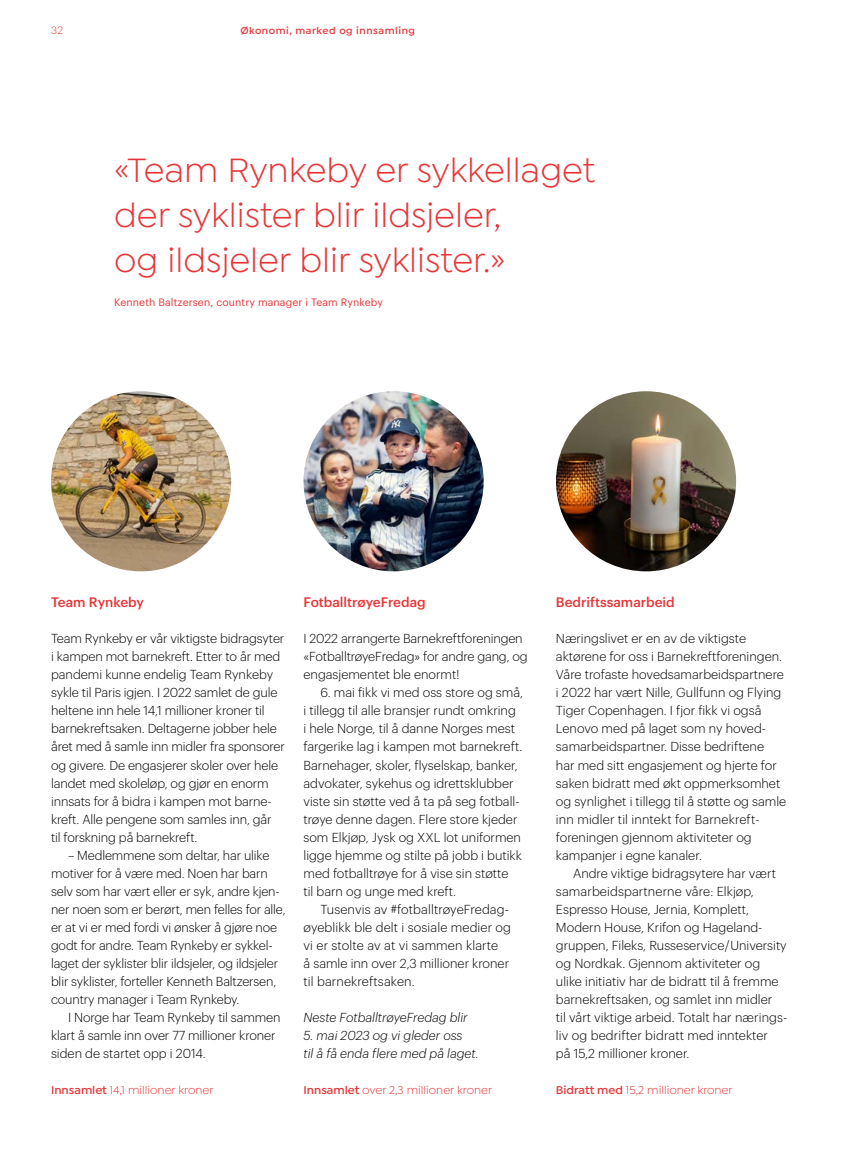
<style>
.page{position:relative;width:851px;height:1170px;background:#fff}
.page>*{position:absolute;margin:0;border:0;box-sizing:border-box;transform-origin:0 0}
.t1{font:36px/45px "Isidora Sans";color:#e73638}
.Tittel_H2{font:500 13.5px "Graphik";color:#e73638}
.Tekst___Innrykk{font:300 12.75px/18px "Graphik";color:#000}
.Tekst{font:300 12.75px/18px "Graphik";letter-spacing:-.01em;color:#000}
.Tekst-2{font:italic 300 12.75px/18px "Graphik";color:#000}
.Tekst-3{font:12px "Isidora Sans";color:#e73638}
.t2{font:10.5px "Graphik";letter-spacing:.01em;color:#e73638}
.t3{font:600 10.5px "Isidora Sans";letter-spacing:.05em;color:#e73638}
.t4{font:300 10.5px "Graphik";color:#e73638}
.s1{font-weight:600}
</style>
<div class="page">
<img style="left:51px;top:391px;width:180px;height:180px;border-radius:90px">
<img style="left:303px;top:391px;width:180px;height:180px;border-radius:90px">
<img style="left:556px;top:391px;width:180px;height:180px;border-radius:90px">
<p class="t4" style="left:51px;top:23px;width:14px">32</p>
<p class="t3" style="left:240px;top:24px;width:176px">Økonomi, marked og innsamling</p>
<h1 class="t1" style="left:114px;top:147px;width:482px">«Team Rynkeby er sykkellaget der syklister blir ildsjeler,<br>og ildsjeler blir syklister.»</h1>
<p class="t2" style="left:114px;top:294px;width:270px">Kenneth Baltzersen, country manager i Team Rynkeby</p>
<h2 class="Tittel_H2" style="left:556px;top:592px;width:120px">Bedriftssamarbeid</h2>
<p class="Tekst" style="left:556px;top:628px;width:232px">Næringslivet er en av de viktigste aktørene for oss i Barnekreftforeningen.<br>Våre trofaste hovedsamarbeidspartnere i 2022 har vært Nille, Gullfunn og Flying Tiger Copenhagen. I fjor fikk vi også Lenovo med på laget som ny hoved&shy;samarbeidspartner. Disse bedriftene<br>har med sitt engasjement og hjerte for saken bidratt med økt oppmerksomhet og synlighet i tillegg til å støtte og samle inn midler til inntekt for Barnekreft&shy;foreningen gjennom aktiviteter og kampanjer i egne kanaler.</p>
<p class="Tekst___Innrykk" style="left:556px;top:862px;width:233px;text-indent:17px">Andre viktige bidragsytere har vært samarbeidspartnerne våre: Elkjøp, Espresso House, Jernia, Komplett, Modern House, Krifon og Hageland&shy;gruppen, Fileks, Russeservice/University og Nordkak. Gjennom aktiviteter og ulike initiativ har de bidratt til å fremme barnekreftsaken, og samlet inn midler<br>til vårt viktige arbeid. Totalt har nærings&shy;liv og bedrifter bidratt med inntekter<br>på 15,2 millioner kroner.</p>
<h2 class="Tittel_H2" style="left:51px;top:592px;width:94px">Team Rynkeby</h2>
<p class="Tekst" style="left:51px;top:628px;width:235px">Team Rynkeby er vår viktigste bidragsyter i kampen mot barnekreft. Etter to år med pandemi kunne endelig Team Rynkeby sykle til Paris igjen. I 2022 samlet de gule heltene inn hele 14,1 millioner kroner til barnekreftsaken. Deltagerne jobber hele året med å samle inn midler fra sponsorer og givere. De engasjerer skoler over hele landet med skoleløp, og gjør en enorm innsats for å bidra i kampen mot barne&shy;kreft. Alle pengene som samles inn, går<br>til forskning på barnekreft.</p>
<p class="Tekst___Innrykk" style="left:51px;top:844px;width:236px;text-indent:17px">– Medlemmene som deltar, har ulike motiver for å være med. Noen har barn selv som har vært eller er syk, andre kjen&shy;ner noen som er berørt, men felles for alle, er at vi er med fordi vi ønsker å gjøre noe godt for andre. Team Rynkeby er sykkel&shy;laget der syklister blir ildsjeler, og ildsjeler blir syklister, forteller Kenneth Baltzersen, country manager i Team Rynkeby.</p>
<p class="Tekst___Innrykk" style="left:51px;top:1006px;width:231px;text-indent:17px">I Norge har Team Rynkeby til sammen klart å samle inn over 77 millioner kroner siden de startet opp i 2014.</p>
<p class="Tekst-3" style="left:51px;top:1082px;width:164px"><span class="s1">Innsamlet</span> 14,1 millioner kroner</p>
<p class="Tekst-3" style="left:303px;top:1082px;width:190px"><span class="s1">Innsamlet</span> over 2,3 millioner kroner</p>
<p class="Tekst-3" style="left:556px;top:1082px;width:178px"><span class="s1">Bidratt med</span> 15,2 millioner kroner</p>
<h2 class="Tittel_H2" style="left:303px;top:592px;width:124px">FotballtrøyeFredag</h2>
<p class="Tekst" style="left:303px;top:628px;width:226px">I 2022 arrangerte Barnekreftforeningen «FotballtrøyeFredag» for andre gang, og engasjementet ble enormt!</p>
<p class="Tekst___Innrykk" style="left:303px;top:682px;width:221px;text-indent:17px">6. mai fikk vi med oss store og små, i tillegg til alle bransjer rundt omkring<br>i hele Norge, til å danne Norges mest fargerike lag i kampen mot barnekreft.<br>Barnehager, skoler, flyselskap, banker, advokater, sykehus og idrettsklubber viste sin støtte ved å ta på seg fotball&shy;trøye denne dagen. Flere store kjeder som Elkjøp, Jysk og XXL lot uniformen ligge hjemme og stilte på jobb i butikk med fotballtrøye for å vise sin støtte<br>til barn og unge med kreft.</p>
<p class="Tekst___Innrykk" style="left:303px;top:898px;width:209px;text-indent:17px">Tusenvis av #fotballtrøyeFredag&shy;øyeblikk ble delt i sosiale medier og vi er stolte av at vi sammen klarte<br>å samle inn over 2,3 millioner kroner til barnekreftsaken.</p>
<p class="Tekst-2" style="left:303px;top:1006px;width:166px">Neste FotballtrøyeFredag blir</p>
<p class="Tekst-2" style="left:303px;top:1024px;width:177px">5. mai 2023 og vi gleder oss<br>til å få enda flere med på laget.</p>
</div>
